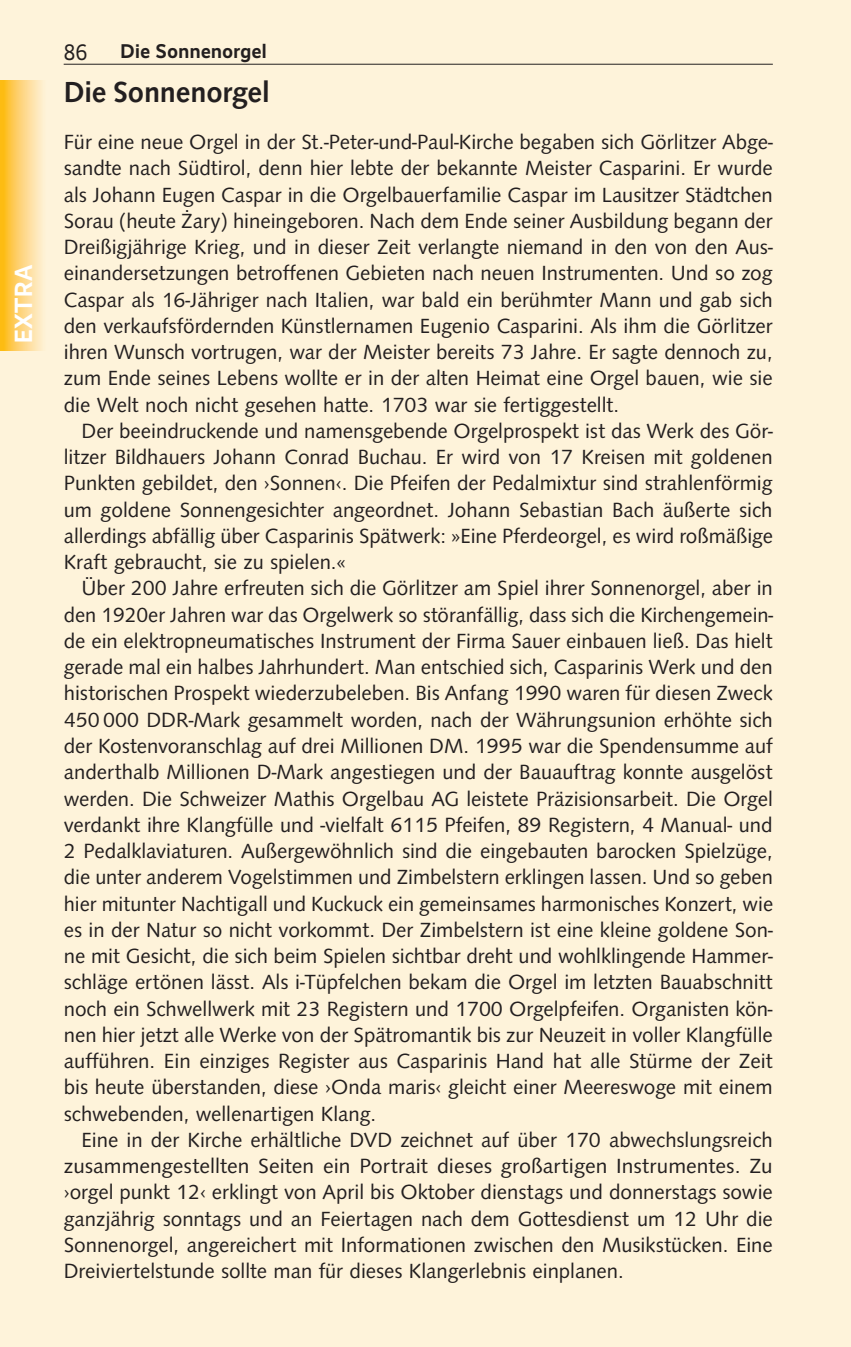
<style>
.page{position:relative;width:851px;height:1347px;background:#fff}
.page>*{position:absolute;margin:0;border:0;box-sizing:border-box;transform-origin:0 0}
.t1{font:500 30px "Syntax";letter-spacing:-.005em;color:#231f20}
.t2{font:700 25px "Realist";letter-spacing:.025em;color:#fff;scale:.95 1}
.t3{font:22.5px "Realist";color:#231f20;scale:.95 1}
.t4{font:21.25px/26.2px "Syntax";color:#231f20;text-align:justify}
.t5{font:700 20px "Realist";letter-spacing:.025em;color:#231f20;scale:.95 1}
</style>
<div class="page">
<div style="left:0;top:0;width:850px;height:1346px;background:#fef3da"></div>
<hr style="left:64px;top:64px;width:708px;height:1px;background:#231f20">
<svg style="left:0;top:81px;width:43px;height:269px;background:#fdd475"></svg>
<p class="t2" style="left:9px;top:343px;width:84px;rotate:-90deg">EXTRA</p>
<p class="t3" style="left:64px;top:40px;width:26px">86</p>
<p class="t5" style="left:120px;top:40px;width:155px">Die Sonnenorgel</p>
<h1 class="t1" style="left:64px;top:74px;width:207px">Die Sonnenorgel</h1>
<p class="t4" style="left:64px;top:129px;width:710px">Für eine neue Orgel in der St.-Peter-und-Paul-Kirche begaben sich Görlitzer Abge&shy;sandte nach Südtirol, denn hier lebte der bekannte Meister Casparini. Er wurde als Johann Eugen Caspar in die Orgelbauerfamilie Caspar im Lausitzer Städtchen Sorau (heute Żary) hineingeboren. Nach dem Ende seiner Ausbildung begann der Dreißigjährige Krieg, und in dieser Zeit verlangte niemand in den von den Aus&shy;einandersetzungen betroffenen Gebieten nach neuen Instrumenten. Und so zog Caspar als 16-Jähriger nach Italien, war bald ein berühmter Mann und gab sich den verkaufsfördernden Künstlernamen Eugenio Casparini. Als ihm die Görlitzer ihren Wunsch vortrugen, war der Meister bereits 73 Jahre. Er sagte dennoch zu, zum Ende seines Lebens wollte er in der alten Heimat eine Orgel bauen, wie sie die Welt noch nicht gesehen hatte. 1703 war sie fertiggestellt.</p>
<p class="t4" style="left:64px;top:418px;width:710px;text-indent:18px">Der beeindruckende und namensgebende Orgelprospekt ist das Werk des Gör&shy;litzer Bildhauers Johann Conrad Buchau. Er wird von 17 Kreisen mit goldenen Punkten gebildet, den ›Sonnen‹. Die Pfeifen der Pedalmixtur sind strahlenförmig um goldene Sonnengesichter angeordnet. Johann Sebastian Bach äußerte sich allerdings abfällig über Casparinis Spätwerk: »Eine Pferdeorgel, es wird roßmäßige Kraft gebraucht, sie zu spielen.«</p>
<p class="t4" style="left:64px;top:575px;width:710px;text-indent:18px">Über 200 Jahre erfreuten sich die Görlitzer am Spiel ihrer Sonnenorgel, aber in den 1920er Jahren war das Orgelwerk so störanfällig, dass sich die Kirchengemein&shy;de ein elektropneumatisches Instrument der Firma Sauer einbauen ließ. Das hielt gerade mal ein halbes Jahrhundert. Man entschied sich, Casparinis Werk und den historischen Prospekt wiederzubeleben. Bis Anfang 1990 waren für diesen Zweck 450 000 DDR-Mark gesammelt worden, nach der Währungsunion erhöhte sich der Kostenvoranschlag auf drei Millionen DM. 1995 war die Spendensumme auf anderthalb Millionen D-Mark angestiegen und der Bauauftrag konnte ausgelöst werden. Die Schweizer Mathis Orgelbau AG leistete Präzisionsarbeit. Die Orgel verdankt ihre Klangfülle und -vielfalt 6115 Pfeifen, 89 Registern, 4 Manual- und 2 Pedalklaviaturen. Außergewöhnlich sind die eingebauten barocken Spielzüge, die unter anderem Vogelstimmen und Zimbelstern erklingen lassen. Und so geben hier mitunter Nachtigall und Kuckuck ein gemeinsames harmonisches Konzert, wie es in der Natur so nicht vorkommt. Der Zimbelstern ist eine kleine goldene Son&shy;ne mit Gesicht, die sich beim Spielen sichtbar dreht und wohlklingende Hammer&shy;schläge ertönen lässt. Als i-Tüpfelchen bekam die Orgel im letzten Bauabschnitt noch ein Schwellwerk mit 23 Registern und 1700 Orgelpfeifen. Organisten kön&shy;nen hier jetzt alle Werke von der Spätromantik bis zur Neuzeit in voller Klangfülle aufführen. Ein einziges Register aus Casparinis Hand hat alle Stürme der Zeit bis heute überstanden, diese ›Onda maris‹ gleicht einer Meereswoge mit einem schwebenden, wellenartigen Klang.</p>
<p class="t4" style="left:64px;top:1126px;width:710px;text-indent:18px">Eine in der Kirche erhältliche DVD zeichnet auf über 170 abwechslungsreich zusammengestellten Seiten ein Portrait dieses großartigen Instrumentes. Zu ›orgel punkt 12‹ erklingt von April bis Oktober dienstags und donnerstags sowie ganzjährig sonntags und an Feiertagen nach dem Gottesdienst um 12 Uhr die Sonnenorgel, angereichert mit Informationen zwischen den Musikstücken. Eine Dreiviertelstunde sollte man für dieses Klangerlebnis einplanen.</p>
</div>
